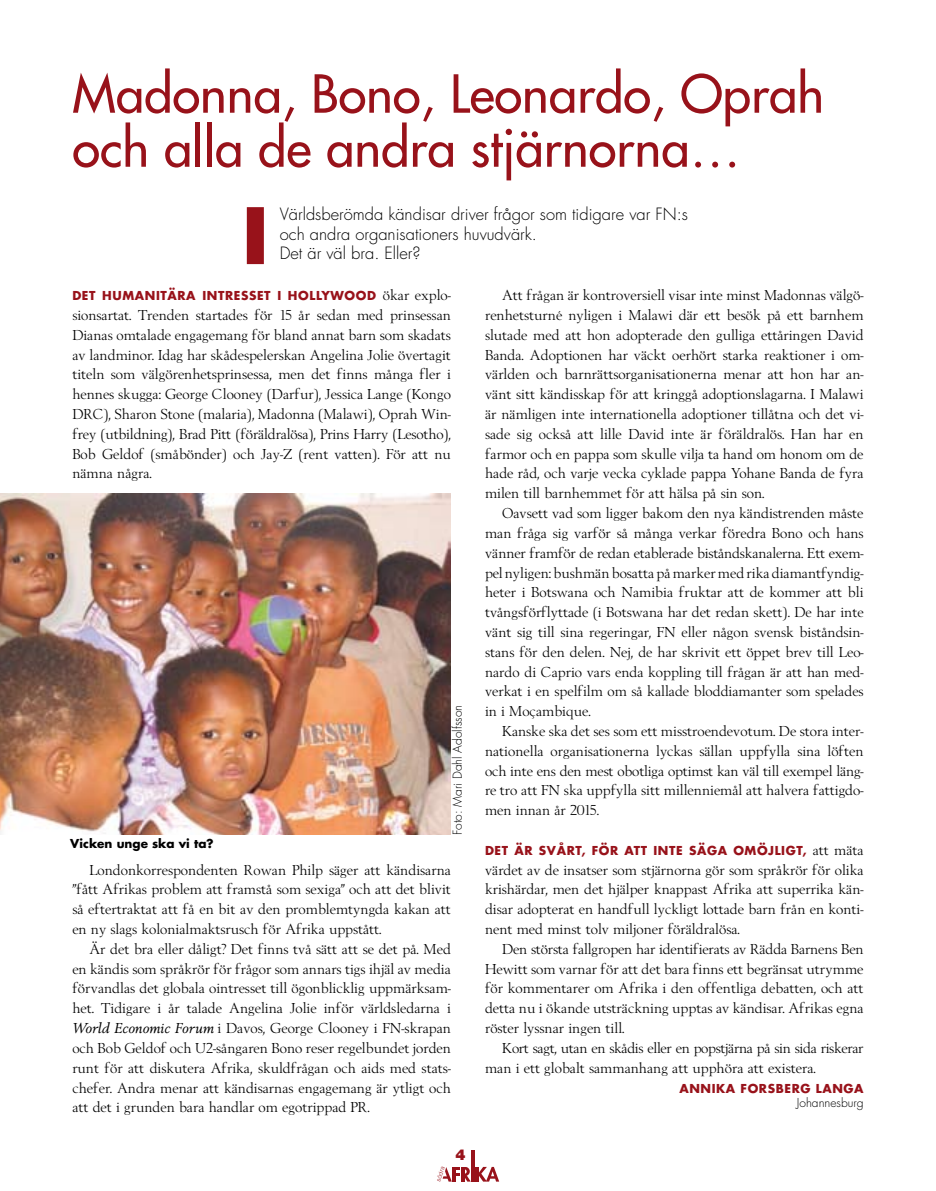
<style>
.page{position:relative;width:936px;height:1191px;background:#fff}
.page>*{position:absolute;margin:0;border:0;box-sizing:border-box;transform-origin:0 0}
.t1{font:51px/54px "Futura";color:#98121a}
.t2{font:300 16.5px/19.8px "Futura";color:#000}
.t3{font:15px/19.8px "Berling";color:#000;text-align:justify}
.t4{font:15px/19.8px "Berling";letter-spacing:-.02em;color:#000}
.t5{font:700 12px "Futura";letter-spacing:.05em;color:#98121a}
.t6{font:300 12px "Futura";color:#000}
.t7{font:700 12px "Futura";color:#000}
.t8{font:300 6px "Helvetica Neue";color:#98121a}
.s1{font-style:italic}
.s2{font-family:"Futura";font-weight:700;font-size:12px;color:#98121a}
</style>
<div class="page">
<div style="left:247px;top:208px;width:16px;height:55px;background:#98121a"></div>
<div style="left:247px;top:207px;width:17px;height:57px;border:2px solid #98121a"></div>
<img style="left:0;top:493px;width:451px;height:341px">
<hr style="left:471px;top:1150px;width:3px;height:31px;background:#98121a">
<hr style="left:475px;top:1166px;width:3px;height:15px;background:#98121a">
<svg style="left:478px;top:1166px;width:21px;height:15px"></svg>
<svg style="left:442px;top:1167px;width:28px;height:14px"></svg>
<hr style="left:461px;top:1166px;width:3px;height:15px;background:#98121a">
<h1 class="t1" style="left:72px;top:67px;width:753px">Madonna, Bono, Leonardo, Oprah och alla de andra stjärnorna…</h1>
<p class="t2" style="left:280px;top:204px;width:409px">Världsberömda kändisar driver frågor som tidigare var FN:s och andra organisationers huvudvärk.<br>Det är väl bra. Eller?</p>
<p class="t5" style="left:72px;top:287px;width:41px">DET HUMANITÄRA</p>
<p class="t5" style="left:202px;top:287px;width:9px">INTRESSET</p>
<p class="t5" style="left:277px;top:287px;width:30px">I HOLLY</p>
<p class="t5" style="left:330px;top:287px;width:26px">WOOD</p>
<p class="t3" style="left:72px;top:286px;width:380px;text-indent:310px">ökar explo&shy;sionsartat. Trenden startades för 15 år sedan med prinsessan Dianas omtalade engagemang för bland annat barn som skadats av landminor. Idag har skådespelerskan Angelina Jolie övertagit titeln som välgörenhetsprinsessa, men det finns många fler i hennes skugga: George Clooney (Darfur), Jessica Lange (Kongo DRC), Sharon Stone (malaria), Madonna (Malawi), Oprah Win&shy;frey (utbildning), Brad Pitt (föräldralösa), Prins Harry (Lesotho), Bob Geldof (småbönder) och Jay-Z (rent vatten). För att nu nämna några.</p>
<p class="t3" style="left:485px;top:286px;width:380px;text-indent:17px">Att frågan är kontroversiell visar inte minst Madonnas välgö&shy;renhetsturné nyligen i Malawi där ett besök på ett barnhem slut-ade med att hon adopterade den gulliga ettåringen David Banda. Adoptionen har väckt oerhört starka reaktioner i om&shy;världen och barnrättsorganisationerna menar att hon har an&shy;vänt sitt kändisskap för att kringgå adoptionslagarna. I Malawi är nämligen inte internationella adoptioner tillåtna och det vi&shy;sade sig också att lille David inte är föräldralös. Han har en farmor och en pappa som skulle vilja ta hand om honom om de hade råd, och varje vecka cyklade pappa Yohane Banda de fyra milen till barnhemmet för att hälsa på sin son.</p>
<p class="t3" style="left:485px;top:504px;width:380px;text-indent:17px">Oavsett vad som ligger bakom den nya kändistrenden måste man fråga sig varför så många verkar föredra Bono och hans vänner framför de redan etablerade biståndskanalerna. Ett exem&shy;pel nyligen: bushmän bosatta på marker med rika diamantfyndig&shy;heter i Botswana och Namibia fruktar att de kommer att bli tvångsförflyttade (i Botswana har det redan skett). De har inte vänt sig till sina regeringar, FN eller någon svensk biståndsin&shy;stans för den delen. Nej, de har skrivit ett öppet brev till Leo&shy;nardo di Caprio vars enda koppling till frågan är att han med&shy;verkat i en spelfilm om så kallade bloddiamanter som spelades in i Moçambique.</p>
<p class="t3" style="left:485px;top:722px;width:380px;text-indent:17px">Kanske ska det ses som ett misstroendevotum. De stora inter&shy;nationella organisationerna lyckas sällan uppfylla sina löften och inte ens den mest obotliga optimst kan väl till exempel läng&shy;re tro att FN ska uppfylla sitt millenniemål att halvera fattigdo&shy;men innan år 2015.</p>
<p class="t5" style="left:485px;top:842px;width:40px">DET ÄR</p>
<p class="t5" style="left:539px;top:842px;width:10px">SVÅRT</p>
<p class="t5" style="left:581px;top:842px;width:21px">, FÖR</p>
<p class="t5" style="left:624px;top:842px;width:9px">ATT</p>
<p class="t5" style="left:653px;top:842px;width:8px">INTE</p>
<p class="t5" style="left:689px;top:842px;width:11px">SÄGA</p>
<p class="t5" style="left:733px;top:842px;width:10px">OMÖJLIGT</p>
<p class="t6" style="left:450px;top:835px;width:131px;rotate:-90deg">Foto: Mari Dahl Adolfsson</p>
<p class="t7" style="left:70px;top:835px;width:145px">VICKEN UNGE SKA VI TA?</p>
<p class="t3" style="left:72px;top:861px;width:380px;text-indent:17px">Londonkorrespondenten Rowan Philp säger att kändisarna ”fått Afrikas problem att framstå som sexiga” och att det blivit så eftertraktat att få en bit av den promblemtyngda kakan att en ny slags kolonialmaktsrusch för Afrika uppstått.</p>
<p class="t3" style="left:72px;top:940px;width:380px;text-indent:17px">Är det bra eller dåligt? Det finns två sätt att se det på. Med en kändis som språkrör för frågor som annars tigs ihjäl av media förvandlas det globala ointresset till ögonblicklig uppmärksam&shy;het. Tidigare i år talade Angelina Jolie inför världsledarna i <span class="s1">World Economic Forum</span> i Davos, George Clooney i FN-skrapan och Bob Geldof och U2-sångaren Bono reser regelbundet jorden runt för att diskutera Afrika, skuldfrågan och aids med stats&shy;chefer. Andra menar att kändisarnas engagemang är ytligt och att det i grunden bara handlar om egotrippad PR.</p>
<p class="t3" style="left:485px;top:841px;width:380px;text-indent:317px"><span class="s2">,</span> att mäta värdet av de insatser som stjärnorna gör som språkrör för olika krishärdar, men det hjälper knappast Afrika att superrika kän&shy;disar adopterat en handfull lyckligt lottade barn från en konti&shy;nent med minst tolv miljoner föräldralösa.</p>
<p class="t3" style="left:485px;top:940px;width:380px;text-indent:17px">Den största fallgropen har identifierats av Rädda Barnens Ben Hewitt som varnar för att det bara finns ett begränsat utrymme för kommentarer om Afrika i den offentliga debatten, och att detta nu i ökande utsträckning upptas av kändisar. Afrikas egna röster lyssnar ingen till.</p>
<p class="t4" style="left:485px;top:1039px;width:380px;text-indent:17px">Kort sagt, utan en skådis eller en popstjärna på sin sida riskerar man i ett globalt sammanhang att upphöra att existera.</p>
<p class="t5" style="left:679px;top:1079px;width:21px">ANNIKA</p>
<p class="t5" style="left:740px;top:1079px;width:17px">FORSBERG</p>
<p class="t5" style="left:815px;top:1079px;width:18px">LANGA</p>
<p class="t6" style="left:796px;top:1094px;width:68px">Johannesburg</p>
<p class="t8" style="left:434px;top:1180px;width:17px;rotate:-72deg">södra</p>
</div>
